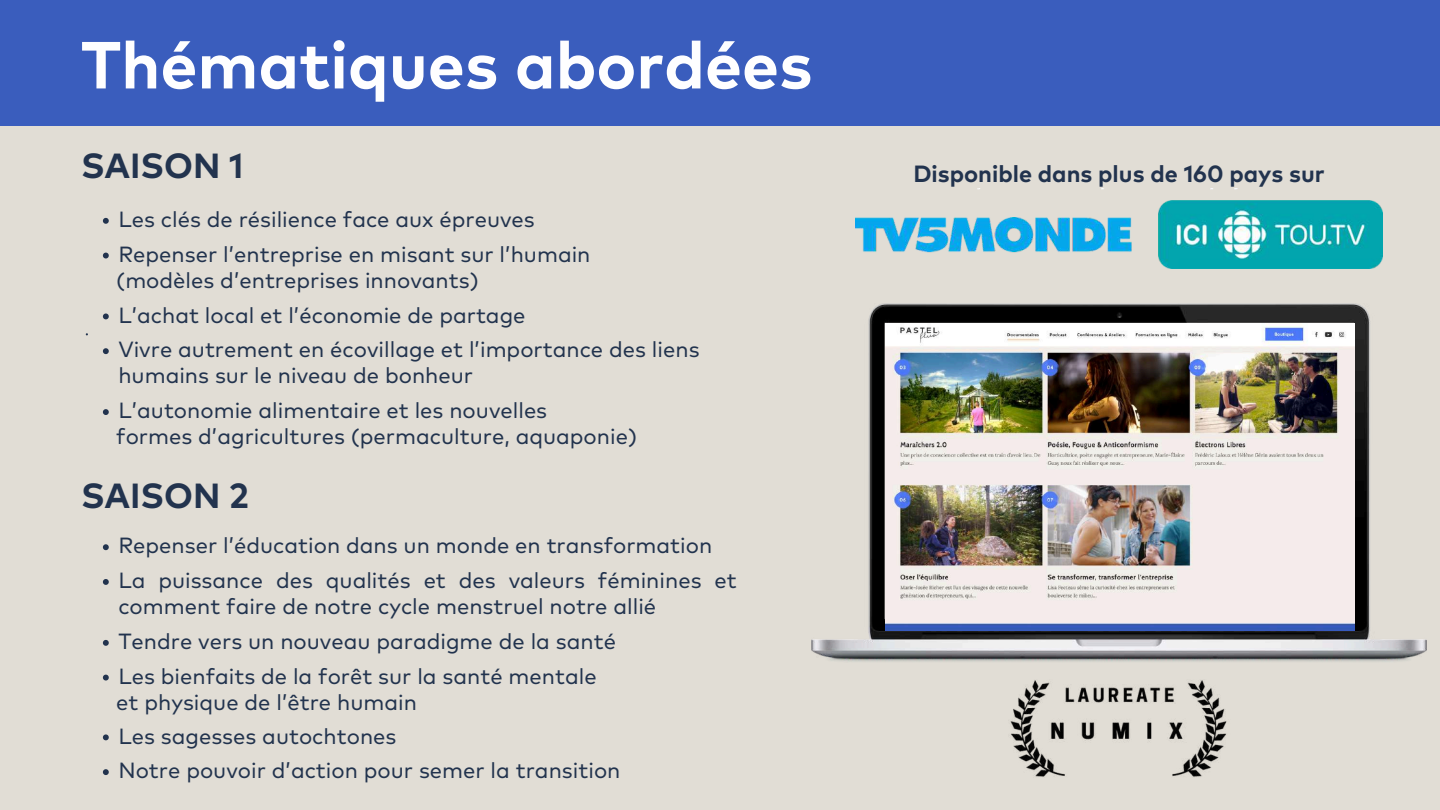
<style>
.page{position:relative;width:1440px;height:810px;background:#e1ddd5}
.page>*{position:absolute;margin:0;border:0;box-sizing:border-box;transform-origin:0 0}
.t1{font:700 66.4px "Mark Pro";color:#fefeff}
.t2{font:700 34.9px "Mark Pro";color:#22334e}
.t3{font:700 23.5px "Mark Pro";color:#22334e}
.t4{font:22px/34.7px "Mark Pro";color:#22334e}
</style>
<div class="page">
<div style="left:0;top:0;width:1440px;height:126px;background:#3a5dbd"></div>
<img style="left:812px;top:304px;width:614px;height:358px">
<img style="left:886px;top:324px;width:469px;height:307px">
<img style="left:855px;top:189px;width:528px;height:79px">
<svg style="left:103px;top:218px;width:6px;height:6px"></svg>
<svg style="left:103px;top:253px;width:6px;height:5px"></svg>
<svg style="left:103px;top:314px;width:6px;height:5px"></svg>
<svg style="left:103px;top:348px;width:6px;height:6px"></svg>
<svg style="left:103px;top:409px;width:6px;height:6px"></svg>
<svg style="left:103px;top:544px;width:6px;height:6px"></svg>
<svg style="left:103px;top:579px;width:6px;height:6px"></svg>
<svg style="left:103px;top:640px;width:6px;height:6px"></svg>
<svg style="left:103px;top:675px;width:6px;height:6px"></svg>
<svg style="left:103px;top:734px;width:6px;height:6px"></svg>
<svg style="left:103px;top:769px;width:6px;height:6px"></svg>
<img style="left:1010px;top:680px;width:217px;height:97px">
<div style="left:1079px;top:752px;width:80px;height:36px;background:#e1ddd5;border-radius:18px"></div>
<h1 class="t1" style="left:81px;top:36px;width:733px">Thématiques abordées</h1>
<h2 class="t2" style="left:81px;top:151px;width:164px">SAISON 1</h2>
<p class="t4" style="left:118px;top:203px;width:474px">Les clés de résilience face aux épreuves<br>Repenser l’entreprise en misant sur l’humain</p>
<p class="t4" style="left:116px;top:264px;width:585px">(modèles d’entreprises innovants)<br>L’achat local et l’économie de partage<br>Vivre autrement en écovillage et l’importance des liens</p>
<p class="t4" style="left:118px;top:360px;width:430px">humains sur le niveau de bonheur<br>L’autonomie alimentaire et les nouvelles</p>
<p class="t4" style="left:116px;top:421px;width:522px">formes d’agricultures (permaculture, aquaponie)</p>
<h2 class="t2" style="left:81px;top:481px;width:169px">SAISON 2</h2>
<p class="t4" style="left:118px;top:530px;width:620px">Repenser l’éducation dans un monde en transformation<br>La puissance des qualités et des valeurs féminines et</p>
<p class="t4" style="left:118px;top:591px;width:539px">comment faire de notre cycle menstruel notre allié<br>Tendre vers un nouveau paradigme de la santé<br>Les bienfaits de la forêt sur la santé mentale</p>
<p class="t4" style="left:116px;top:686px;width:506px;line-height:34.2px">et physique de l’être humain<br>Les sagesses autochtones<br>Notre pouvoir d’action pour semer la transition</p>
<p class="t3" style="left:913px;top:163px;width:413px">Disponible dans plus de 160 pays sur</p>
</div>
